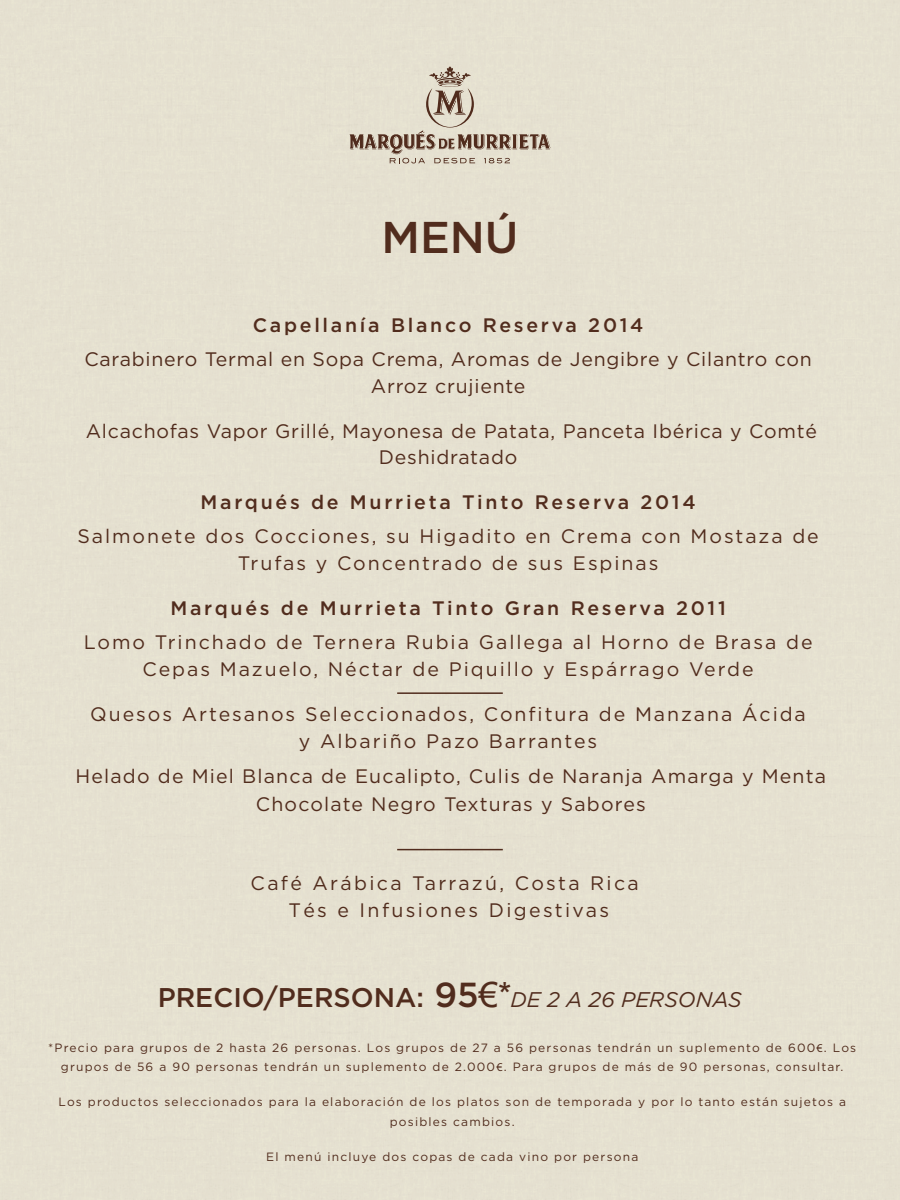
<style>
.page{position:relative;width:900px;height:1200px;background:#e5e0d0}
.page>*{position:absolute;margin:0;border:0;box-sizing:border-box;transform-origin:0 0}
.t1{font:500 44.4px "Gotham HTF";color:#512c1d}
.t2{font:500 27px "Gotham HTF";color:#512c1d}
.t3{font:19.5px/26.7px "Gotham HTF";letter-spacing:.09em;color:#512c1d;text-align:center}
.t4{font:19.5px/26.7px "Gotham HTF";letter-spacing:.04em;color:#512c1d;text-align:center}
.t5{font:500 19.5px "Gotham HTF";letter-spacing:.14em;color:#512c1d}
.t6{font:19.5px/28.3px "Gotham HTF";letter-spacing:.06em;color:#512c1d;text-align:center}
.t7{font:19.5px/26.7px "Gotham HTF";letter-spacing:.12em;color:#512c1d;text-align:center}
.t8{font:12px/19.2px "Gotham HTF";letter-spacing:.1em;color:#512c1d;text-align:center}
.s1{font-size:34.8px}
.s2{font-family:"Arial";font-weight:400;font-size:34.8px}
.s3{font-weight:400;font-style:italic;font-size:21.3px}
.s4{font-family:"Myriad Pro"}
</style>
<div class="page">
<svg style="left:350px;top:67px;width:200px;height:96px"></svg>
<hr style="left:397px;top:692px;width:106px;height:2px;background:#512c1d">
<hr style="left:397px;top:849px;width:106px;height:1px;background:#512c1d">
<h1 class="t1" style="left:381px;top:212px;width:139px">MENÚ</h1>
<h3 class="t5" style="left:253px;top:314px;width:392px">Capellanía Blanco Reserva 2014</h3>
<h3 class="t4" style="left:84px;top:345px;width:729px">Carabinero Termal en Sopa Crema, Aromas de Jengibre y Cilantro con<br>Arroz crujiente</h3>
<h3 class="t4" style="left:86px;top:417px;width:733px">Alcachofas Vapor Grillé, Mayonesa de Patata, Panceta Ibérica y Comté<br>Deshidratado</h3>
<h3 class="t5" style="left:201px;top:491px;width:497px">Marqués de Murrieta Tinto Reserva 2014</h3>
<h3 class="t3" style="left:77px;top:523px;width:743px">Salmonete dos Cocciones, su Higadito en Crema con Mostaza de<br>Trufas y Concentrado de sus Espinas</h3>
<h3 class="t5" style="left:170px;top:597px;width:557px">Marqués de Murrieta Tinto Gran Reserva 2011</h3>
<h3 class="t3" style="left:84px;top:629px;width:730px">Lomo Trinchado de Ternera Rubia Gallega al Horno de Brasa de<br>Cepas Mazuelo, Néctar de Piquillo y Espárrago Verde</h3>
<h3 class="t3" style="left:90px;top:700px;width:717px">Quesos Artesanos Seleccionados, Confitura de Manzana Ácida y Albariño Pazo Barrantes</h3>
<h3 class="t6" style="left:76px;top:762px;width:752px">Helado de Miel Blanca de Eucalipto, Culis de Naranja Amarga y Menta<br>Chocolate Negro Texturas y Sabores</h3>
<h3 class="t7" style="left:251px;top:869px;width:390px">Café Arábica Tarrazú, Costa Rica<br>Tés e Infusiones Digestivas</h3>
<h2 class="t2" style="left:158px;top:983px;width:586px">PRECIO/PERSONA: <span class="s1">95</span><span class="s2">€*</span><span class="s3">DE 2 A 26 PERSONAS</span></h2>
<p class="t8" style="left:48px;top:1038px;width:810px">*Precio para grupos de 2 hasta 26 personas. Los grupos de 27 a 56 personas tendrán un suplemento de 600<span class="s4">€</span>. Los grupos de 56 a 90 personas tendrán un suplemento de 2.000<span class="s4">€</span>. Para grupos de más de 90 personas, consultar.</p>
<p class="t8" style="left:59px;top:1092px;width:789px">Los productos seleccionados para la elaboración de los platos son de temporada y por lo tanto están sujetos a posibles cambios.</p>
<p class="t8" style="left:266px;top:1147px;width:374px">El menú incluye dos copas de cada vino por persona</p>
</div>
